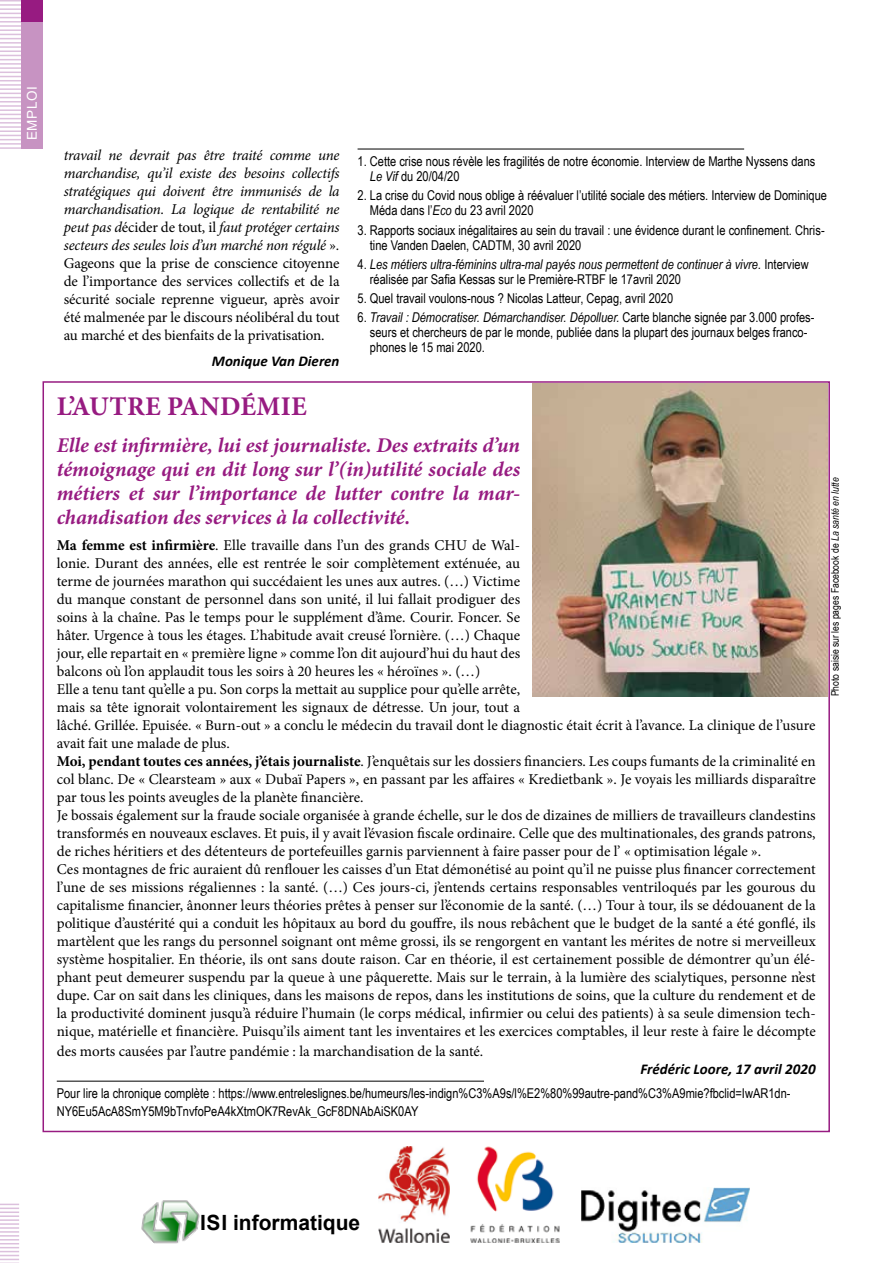
<style>
.page{position:relative;width:893px;height:1263px;background:#fff}
.page>*{position:absolute;margin:0;border:0;box-sizing:border-box;transform-origin:0 0}
.t1{font:700 27px "Minion Pro";letter-spacing:.01em;color:#971b81}
.t2{font:italic 700 21px/24px "Minion Pro";color:#971b81;text-align:justify}
.t3{font:700 21px "Arial";color:#000}
.t4{font:15px/18px "Minion Pro";color:#000}
.t5{font:italic 15px/18px "Minion Pro";letter-spacing:-.015em;color:#000;text-align:justify}
.t6{font:italic 700 15px "Calibri";color:#000}
.t7{font:13.5px/15px "Arial Narrow";color:#000}
.t8{font:italic 13.5px/15px "Arial Narrow";color:#000}
.t9{font:13.5px "Arial";letter-spacing:.035em;color:#fff}
.t10{font:10.5px "Arial Narrow";color:#000}
.s1{font-style:normal}
.s2{font-weight:700}
.s3{font-style:italic}
</style>
<div class="page">
<img style="left:379px;top:1146px;width:70px;height:96px">
<img style="left:470px;top:1147px;width:90px;height:95px">
<img style="left:582px;top:1188px;width:168px;height:54px">
<img style="left:141px;top:1200px;width:59px;height:43px">
<svg style="left:0;top:1203px;width:19px;height:60px"></svg>
<hr style="left:0;top:0;width:21px;height:2px;background:#dcc0dd">
<hr style="left:0;top:4px;width:21px;height:2px;background:#dcc0dd">
<hr style="left:0;top:8px;width:21px;height:2px;background:#dcc0dd">
<svg style="left:0;top:13px;width:21px;height:5px"></svg>
<hr style="left:0;top:21px;width:21px;height:2px;background:#dcc0dd">
<hr style="left:0;top:25px;width:21px;height:2px;background:#dcc0dd">
<hr style="left:0;top:29px;width:21px;height:2px;background:#dcc0dd">
<svg style="left:0;top:34px;width:21px;height:5px"></svg>
<hr style="left:0;top:42px;width:21px;height:2px;background:#dcc0dd">
<hr style="left:0;top:46px;width:21px;height:2px;background:#dcc0dd">
<svg style="left:0;top:51px;width:21px;height:9px"></svg>
<hr style="left:0;top:63px;width:21px;height:2px;background:#dcc0dd">
<hr style="left:0;top:67px;width:21px;height:2px;background:#dcc0dd">
<svg style="left:0;top:72px;width:21px;height:9px"></svg>
<hr style="left:0;top:84px;width:21px;height:2px;background:#dcc0dd">
<hr style="left:0;top:88px;width:21px;height:2px;background:#dcc0dd">
<svg style="left:0;top:93px;width:21px;height:5px"></svg>
<hr style="left:0;top:101px;width:21px;height:2px;background:#dcc0dd">
<hr style="left:0;top:105px;width:21px;height:2px;background:#dcc0dd">
<hr style="left:0;top:109px;width:21px;height:2px;background:#dcc0dd">
<svg style="left:0;top:114px;width:21px;height:5px"></svg>
<hr style="left:0;top:122px;width:21px;height:2px;background:#dcc0dd">
<hr style="left:0;top:126px;width:21px;height:2px;background:#dcc0dd">
<hr style="left:0;top:130px;width:21px;height:2px;background:#dcc0dd">
<svg style="left:0;top:135px;width:21px;height:5px"></svg>
<hr style="left:0;top:143px;width:21px;height:2px;background:#dcc0dd">
<hr style="left:0;top:147px;width:21px;height:2px;background:#dcc0dd">
<div style="left:21px;top:21px;width:22px;height:128px;background:#c793c2"></div>
<div style="left:21px;top:0;width:22px;height:21px;background:#971b81"></div>
<hr style="left:57px;top:1081px;width:427px;height:1px;background:#000">
<img style="left:533px;top:383px;width:294px;height:313px">
<hr style="left:358px;top:149px;width:386px;height:1px;background:#000">
<p class="t9" style="left:23px;top:140px;width:55px;rotate:-90deg">EMPLOI</p>
<p class="t5" style="left:64px;top:146px;width:277px">travail ne devrait pas être traité comme une marchandise, qu’il existe des besoins collectifs stratégiques qui doivent être immunisés de la marchandisation. La logique de rentabilité ne peut pas d<span class="s1">écider de tout, il</span> faut protéger certains secteurs des seules lois d’un marché non régulé <span class="s1">»</span>.<br><span class="s1">Gageons que la prise de conscience citoyenne de l’importance des services collectifs et de la sécurité sociale reprenne vigueur, après avoir été malmenée par le discours néolibéral du tout au marché et des bienfaits de la privatisation.</span></p>
<p class="t6" style="left:212px;top:351px;width:129px">Monique Van Dieren</p>
<h1 class="t1" style="left:57px;top:387px;width:252px">L’AUTRE PANDÉMIE</h1>
<h2 class="t2" style="left:57px;top:433px;width:465px">Elle est infirmière, lui est journaliste. Des extraits d’un témoignage qui en dit long sur l’(in)utilité sociale des métiers et sur l’importance de lutter contre la mar&shy;chandisation des services à la collectivité.</h2>
<p class="t4" style="left:57px;top:537px;width:760px"><span class="s2">Ma femme est infirmière</span>. Elle travaille dans l’un des grands CHU de Wal-<br>lonie. Durant des années, elle est rentrée le soir complètement exténuée, au<br>terme de journées marathon qui succédaient les unes aux autres. (…) Victime<br>du manque constant de personnel dans son unité, il lui fallait prodiguer des<br>soins à la chaîne. Pas le temps pour le supplément d’âme. Courir. Foncer. Se<br>hâter. Urgence à tous les étages. L’habitude avait creusé l’ornière. (…) Chaque<br>jour, elle repartait en « première ligne » comme l’on dit aujourd’hui du haut des<br>balcons où l’on applaudit tous les soirs à 20 heures les « héroïnes ». (…)<br>Elle a tenu tant qu’elle a pu. Son corps la mettait au supplice pour qu’elle arrête,<br>mais sa tête ignorait volontairement les signaux de détresse. Un jour, tout a<br>lâché. Grillée. Epuisée. « Burn-out » a conclu le médecin du travail dont le diagnostic était écrit à l’avance. La clinique de l’usure avait fait une malade de plus.<br><span class="s2">Moi, pendant toutes ces années, j’étais journaliste</span>. J’enquêtais sur les dossiers financiers. Les coups fumants de la criminalité en col blanc. De « Clearsteam » aux « Dubaï Papers », en passant par les affaires « Kredietbank ». Je voyais les milliards disparaître par tous les points aveugles de la planète financière.<br>Je bossais également sur la fraude sociale organisée à grande échelle, sur le dos de dizaines de milliers de travailleurs clandestins transformés en nouveaux esclaves. Et puis, il y avait l’évasion fiscale ordinaire. Celle que des multinationales, des grands patrons, de riches héritiers et des détenteurs de portefeuilles garnis parviennent à faire passer pour de l’ « optimisation légale ».<br>Ces montagnes de fric auraient dû renflouer les caisses d’un Etat démonétisé au point qu’il ne puisse plus financer correctement l’une de ses missions régaliennes : la santé. (…) Ces jours-ci, j’entends certains responsables ventriloqués par les gourous du capitalisme financier, ânonner leurs théories prêtes à penser sur l’économie de la santé. (…) Tour à tour, ils se dédouanent de la politique d’austérité qui a conduit les hôpitaux au bord du gouffre, ils nous rebâchent que le budget de la santé a été gonflé, ils martèlent que les rangs du personnel soignant ont même grossi, ils se rengorgent en vantant les mérites de notre si merveilleux système hospitalier. En théorie, ils ont sans doute raison. Car en théorie, il est certainement possible de démontrer qu’un élé&shy;phant peut demeurer suspendu par la queue à une pâquerette. Mais sur le terrain, à la lumière des scialytiques, personne n’est dupe. Car on sait dans les cliniques, dans les maisons de repos, dans les institutions de soins, que la culture du rendement et de la productivité dominent jusqu’à réduire l’humain (le corps médical, infirmier ou celui des patients) à sa seule dimension tech&shy;nique, matérielle et financière. Puisqu’ils aiment tant les inventaires et les exercices comptables, il leur reste à faire le décompte</p>
<p class="t4" style="left:57px;top:1042px;width:428px">des morts causées par l’autre pandémie : la marchandisation de la santé.</p>
<p class="t6" style="left:640px;top:1058px;width:177px">Frédéric Loore, 17 avril 2020</p>
<p class="t7" style="left:57px;top:1084px;width:735px;line-height:18px">Pour lire la chronique complète : https://www.entreleslignes.be/humeurs/les-indign%C3%A9s/l%E2%80%99autre-pand%C3%A9mie?fbclid=IwAR1dn-<br>NY6Eu5AcA8SmY5M9bTnvfoPeA4kXtmOK7RevAk_GcF8DNAbAiSK0AY</p>
<p class="t7" style="left:370px;top:153px;width:447px;text-indent:-12px">1. Cette crise nous révèle les fragilités de notre économie. Interview de Marthe Nyssens dans<br><span class="s3">Le Vif</span> du 20/04/20</p>
<p class="t7" style="left:370px;top:188px;width:459px;text-indent:-12px">2. La crise du Covid nous oblige à réévaluer l’utilité sociale des métiers. Interview de Dominique<br>Méda dans l’<span class="s3">Eco</span> du 23 avril 2020</p>
<p class="t7" style="left:370px;top:222px;width:456px;text-indent:-12px">3. Rapports sociaux inégalitaires au sein du travail : une évidence durant le confinement. Chris&shy;tine Vanden Daelen, CADTM, 30 avril 2020</p>
<p class="t8" style="left:370px;top:256px;width:440px;text-indent:-12px"><span class="s1">4.</span> Les métiers ultra-féminins ultra-mal payés nous permettent de continuer à vivre. <span class="s1">Interview réalisée par Safia Kessas sur le Première-RTBF le 17avril 2020</span></p>
<p class="t7" style="left:358px;top:290px;width:317px">5. Quel travail voulons-nous ? Nicolas Latteur, Cepag, avril 2020</p>
<p class="t7" style="left:370px;top:310px;width:446px;text-indent:-12px">6. <span class="s3">Travail : Démocratiser. Démarchandiser. Dépolluer.</span> Carte blanche signée par 3.000 profes&shy;seurs et chercheurs de par le monde, publiée dans la plupart des journaux belges franco&shy;phones le 15 mai 2020.</p>
<p class="t10" style="left:827px;top:696px;width:220px;rotate:-90deg">Photo saisie sur les pages Facebook de <span class="s3">La santé en lutte</span></p>
<h2 class="t3" style="left:200px;top:1208px;width:162px">ISI informatique</h2>
</div>
